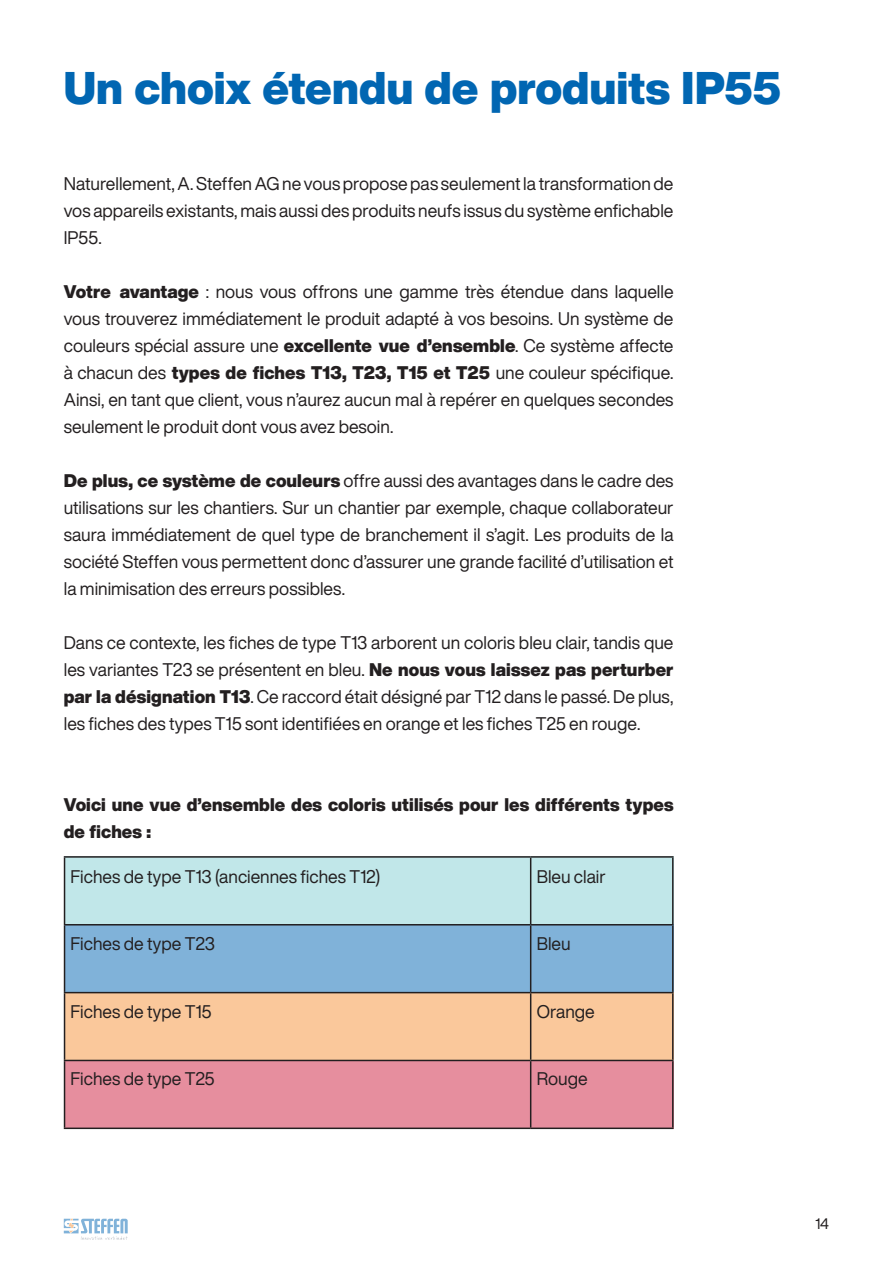
<style>
.page{position:relative;width:893px;height:1263px;background:#fff}
.page>*{position:absolute;margin:0;border:0;box-sizing:border-box;transform-origin:0 0}
.t1{font:900 45px "Helvetica Now Display";color:#0166b2}
.t2{font:18px/27px "Helvetica Now Display";color:#231f20;text-align:justify}
.t3{font:900 18px/27px "Helvetica Now Display";letter-spacing:.005em;color:#231f20}
.t4{font:15px "Helvetica Now Display";color:#231f20}
.s1{font-weight:900}
</style>
<div class="page">
<svg style="left:64px;top:1219px;width:64px;height:21px"></svg>
<div style="left:64px;top:856px;width:610px;height:68px;background:#c1e7e9"></div>
<div style="left:64px;top:924px;width:610px;height:68px;background:#80b2d9"></div>
<div style="left:64px;top:992px;width:610px;height:68px;background:#fac89b"></div>
<div style="left:64px;top:1061px;width:610px;height:68px;background:#e68e9e"></div>
<hr style="left:64px;top:856px;width:467px;height:2px;background:#231f20">
<hr style="left:64px;top:858px;width:1px;height:66px;background:#231f20">
<hr style="left:531px;top:856px;width:143px;height:2px;background:#231f20">
<hr style="left:530px;top:858px;width:1px;height:66px;background:#231f20">
<hr style="left:672px;top:858px;width:2px;height:66px;background:#231f20">
<hr style="left:64px;top:924px;width:467px;height:1px;background:#231f20">
<hr style="left:64px;top:925px;width:1px;height:67px;background:#231f20">
<hr style="left:531px;top:924px;width:143px;height:1px;background:#231f20">
<hr style="left:530px;top:925px;width:1px;height:67px;background:#231f20">
<hr style="left:672px;top:925px;width:2px;height:67px;background:#231f20">
<hr style="left:64px;top:992px;width:467px;height:1px;background:#231f20">
<hr style="left:64px;top:993px;width:1px;height:67px;background:#231f20">
<hr style="left:531px;top:992px;width:143px;height:1px;background:#231f20">
<hr style="left:530px;top:993px;width:1px;height:67px;background:#231f20">
<hr style="left:672px;top:993px;width:2px;height:67px;background:#231f20">
<hr style="left:64px;top:1060px;width:467px;height:1px;background:#231f20">
<hr style="left:64px;top:1061px;width:1px;height:66px;background:#231f20">
<hr style="left:531px;top:1060px;width:143px;height:1px;background:#231f20">
<hr style="left:530px;top:1061px;width:1px;height:66px;background:#231f20">
<hr style="left:672px;top:1061px;width:2px;height:66px;background:#231f20">
<hr style="left:64px;top:1127px;width:467px;height:2px;background:#231f20">
<hr style="left:531px;top:1127px;width:143px;height:2px;background:#231f20">
<h1 class="t1" style="left:64px;top:57px;width:719px">Un choix étendu de produits IP55</h1>
<p class="t2" style="left:64px;top:170px;width:611px">Naturellement, A. Steffen AG ne vous propose pas seulement la transformation de vos appareils existants, mais aussi des produits neufs issus du système enfichable IP55.</p>
<p class="t2" style="left:64px;top:278px;width:611px"><span class="s1">Votre avantage</span> : nous vous offrons une gamme très étendue dans laquelle vous trouverez immédiatement le produit adapté à vos besoins. Un système de couleurs spécial assure une <span class="s1">excellente vue d’ensemble</span>. Ce système affecte à chacun des <span class="s1">types de fiches T13, T23, T15 et T25</span> une couleur spécifique.<br>Ainsi, en tant que client, vous n’aurez aucun mal à repérer en quelques secondes seulement le produit dont vous avez besoin.</p>
<p class="t2" style="left:64px;top:467px;width:611px"><span class="s1">De plus, ce système de couleurs</span> offre aussi des avantages dans le cadre des utilisations sur les chantiers. Sur un chantier par exemple, chaque collaborateur saura immédiatement de quel type de branchement il s’agit. Les produits de la société Steffen vous permettent donc d’assurer une grande facilité d’utilisation et la minimisation des erreurs possibles.</p>
<p class="t2" style="left:64px;top:629px;width:611px">Dans ce contexte, les fiches de type T13 arborent un coloris bleu clair, tandis que les variantes T23 se présentent en bleu. <span class="s1">Ne nous vous laissez pas perturber par la désignation T13</span>. Ce raccord était désigné par T12 dans le passé. De plus, les fiches des types T15 sont identifiées en orange et les fiches T25 en rouge.</p>
<p class="t3" style="left:64px;top:791px;width:611px">Voici une vue d’ensemble des coloris utilisés pour les différents types de fiches :</p>
<p class="t2" style="left:71px;top:863px;width:311px">Fiches de type T13 (anciennes fiches T12)</p>
<p class="t2" style="left:537px;top:863px;width:71px">Bleu clair</p>
<p class="t2" style="left:71px;top:930px;width:146px">Fiches de type T23</p>
<p class="t2" style="left:537px;top:930px;width:35px">Bleu</p>
<p class="t2" style="left:71px;top:998px;width:143px">Fiches de type T15</p>
<p class="t2" style="left:537px;top:998px;width:60px">Orange</p>
<p class="t2" style="left:71px;top:1065px;width:146px">Fiches de type T25</p>
<p class="t2" style="left:537px;top:1065px;width:52px">Rouge</p>
<p class="t4" style="left:815px;top:1214px;width:15px">14</p>
</div>
